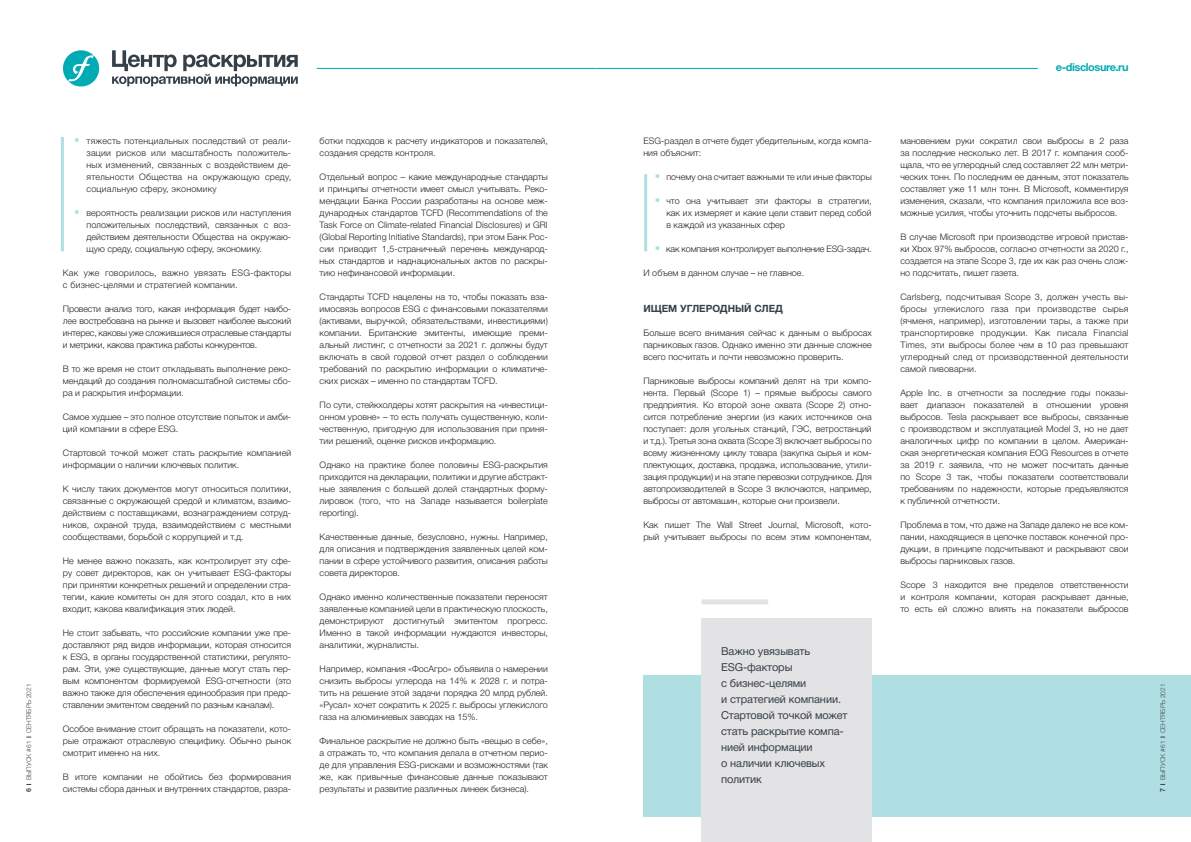
<style>
.page{position:relative;width:1191px;height:842px;background:#fff}
.page>*{position:absolute;margin:0;border:0;box-sizing:border-box;transform-origin:0 0}
.t1{font:11px/16px "Helvetica Neue Cyr";letter-spacing:-.01em;color:#353f48}
.t2{font:700 11px "Helvetica Neue Cyr";letter-spacing:-.04em;color:#00abb3}
.t3{font:700 10px "Helvetica Neue Cyr";color:#353f48}
.t4{font:300 9px/12px "Helvetica Neue Cyr";color:#231f20;text-align:justify}
.t5{font:300 9px/12px "Helvetica Neue Cyr";letter-spacing:.02em;color:#231f20}
.t6{font:300 9px "Helvetica Neue Cyr";letter-spacing:-.02em;color:#231f20}
.t7{font:300 6.5px "Helvetica Neue Cyr";color:#414952}
.s1{font-weight:700;font-size:11px;color:#afdfe3}
.s2{font-weight:700;font-size:7px}
.s3{color:#353f48}
</style>
<div class="page">
<div style="left:63px;top:50px;width:36px;height:37px;background:#00abb3;border-radius:50%"></div>
<svg style="left:112px;top:50px;width:186px;height:36px"></svg>
<svg style="left:68px;top:55px;width:26px;height:27px"></svg>
<hr style="left:317px;top:68px;width:278px;height:1px;background:#00abb3">
<hr style="left:595px;top:68px;width:442px;height:1px;background:#00abb3">
<div style="left:643px;top:675px;width:548px;height:141px;background:#afdfe3"></div>
<div style="left:701px;top:619px;width:170px;height:223px;background:#e3e2e4"></div>
<hr style="left:61px;top:137px;width:3px;height:114px;background:#afdfe3">
<hr style="left:644px;top:174px;width:3px;height:77px;background:#afdfe3">
<div style="left:701px;top:599px;width:67px;height:5px;background:#e3e2e4"></div>
<p class="t2" style="left:1056px;top:61px;width:74px">e-disclosure.ru</p>
<p class="t4" style="left:320px;top:135px;width:230px">ботки подходов к расчету индикаторов и показателей, создания средств контроля.</p>
<p class="t4" style="left:320px;top:171px;width:230px">Отдельный вопрос – какие международные стандарты и принципы отчетности имеет смысл учитывать. Реко&shy;мендации Банка России разработаны на основе меж&shy;дународных стандартов TCFD (Recommendations of the Task Force on Climate-related Financial Disclosures) и GRI (Global Reporting Initiative Standards), при этом Банк Рос&shy;сии приводит 1,5-страничный перечень международ&shy;ных стандартов и наднациональных актов по раскры&shy;тию нефинансовой информации.</p>
<p class="t4" style="left:320px;top:291px;width:230px">Стандарты TCFD нацелены на то, чтобы показать вза&shy;имосвязь вопросов ESG с финансовыми показателями (активами, выручкой, обязательствами, инвестициями) компании. Британские эмитенты, имеющие преми&shy;альный листинг, с отчетности за 2021 г. должны будут включать в свой годовой отчет раздел о соблюдении требований по раскрытию информации о климатиче&shy;ских рисках – именно по стандартам TCFD.</p>
<p class="t4" style="left:320px;top:399px;width:230px">По сути, стейкхолдеры хотят раскрытия на «инвестици&shy;онном уровне» – то есть получать существенную, коли&shy;чественную, пригодную для использования при приня&shy;тии решений, оценке рисков информацию.</p>
<p class="t4" style="left:320px;top:459px;width:230px">Однако на практике более половины ESG-раскрытия приходится на декларации, политики и другие абстракт&shy;ные заявления с большей долей стандартных форму&shy;лировок (того, что на Западе называется boilerplate reporting).</p>
<p class="t4" style="left:320px;top:531px;width:230px">Качественные данные, безусловно, нужны. Например, для описания и подтверждения заявленных целей ком&shy;пании в сфере устойчивого развития, описания работы совета директоров.</p>
<p class="t4" style="left:320px;top:591px;width:230px">Однако именно количественные показатели переносят заявленные компанией цели в практическую плоскость, демонстрируют достигнутый эмитентом прогресс.<br>Именно в такой информации нуждаются инвесторы, аналитики, журналисты.</p>
<p class="t4" style="left:320px;top:663px;width:230px">Например, компания «ФосАгро» объявила о намерении снизить выбросы углерода на 14% к 2028 г. и потра&shy;тить на решение этой задачи порядка 20 млрд рублей. «Русал» хочет сократить к 2025 г. выбросы углекислого газа на алюминиевых заводах на 15%.</p>
<p class="t4" style="left:320px;top:735px;width:230px">Финальное раскрытие не должно быть «вещью в себе», а отражать то, что компания делала в отчетном перио&shy;де для управления ESG-рисками и возможностями (так же, как привычные финансовые данные показывают результаты и развитие различных линеек бизнеса).</p>
<p class="t4" style="left:643px;top:135px;width:230px">ESG-раздел в отчете будет убедительным, когда компа&shy;ния объяснит:</p>
<p class="t4" style="left:655px;top:171px;width:218px"><span class="s1">•</span> почему она считает важными те или иные факторы</p>
<p class="t4" style="left:666px;top:195px;width:207px;text-indent:-12px"><span class="s1">•</span> что она учитывает эти факторы в стратегии, как их измеряет и какие цели ставит перед собой в каждой из указанных сфер</p>
<p class="t6" style="left:655px;top:244px;width:218px"><span class="s1">•</span> как компания контролирует выполнение ESG-задач.</p>
<p class="t4" style="left:643px;top:267px;width:162px">И объем в данном случае – не главное.</p>
<p class="t3" style="left:643px;top:303px;width:141px">ИЩЕМ УГЛЕРОДНЫЙ СЛЕД</p>
<p class="t4" style="left:643px;top:327px;width:230px">Больше всего внимания сейчас к данным о выбросах парниковых газов. Однако именно эти данные сложнее всего посчитать и почти невозможно проверить.</p>
<p class="t4" style="left:643px;top:375px;width:230px">Парниковые выбросы компаний делят на три компо&shy;нента. Первый (Scope 1) – прямые выбросы самого предприятия. Ко второй зоне охвата (Scope 2) отно&shy;сится потребление энергии (из каких источников она поступает: доля угольных станций, ГЭС, ветростанций и т.д.). Третья зона охвата (Scope 3) включает выбросы по всему жизненному циклу товара (закупка сырья и ком&shy;плектующих, доставка, продажа, использование, утили&shy;зация продукции) и на этапе перевозки сотрудников. Для автопроизводителей в Scope 3 включаются, например, выбросы от автомашин, которые они произвели.</p>
<p class="t4" style="left:643px;top:519px;width:230px">Как пишет The Wall Street Journal, Microsoft, кото&shy;рый учитывает выбросы по всем этим компонентам,</p>
<p class="t4" style="left:900px;top:135px;width:230px">мановением руки сократил свои выбросы в 2 раза за последние несколько лет. В 2017 г. компания сооб&shy;щала, что ее углеродный след составляет 22 млн метри&shy;ческих тонн. По последним ее данным, этот показатель составляет уже 11 млн тонн. В Microsoft, комментируя изменения, сказали, что компания приложила все воз&shy;можные усилия, чтобы уточнить подсчеты выбросов.</p>
<p class="t4" style="left:900px;top:231px;width:230px">В случае Microsoft при производстве игровой пристав&shy;ки Xbox 97% выбросов, согласно отчетности за 2020 г., создается на этапе Scope 3, где их как раз очень слож&shy;но подсчитать, пишет газета.</p>
<p class="t4" style="left:900px;top:291px;width:230px">Carlsberg, подсчитывая Scope 3, должен учесть вы&shy;бросы углекислого газа при производстве сырья (ячменя, например), изготовлении тары, а также при транспортировке продукции. Как писала Financial Times, эти выбросы более чем в 10 раз превышают углеродный след от производственной деятельности самой пивоварни.</p>
<p class="t4" style="left:900px;top:387px;width:230px">Apple Inc. в отчетности за последние годы показы&shy;вает диапазон показателей в отношении уровня выбросов. Tesla раскрывает все выбросы, связанные с производством и эксплуатацией Model 3, но не дает аналогичных цифр по компании в целом. Американ&shy;ская энергетическая компания EOG Resources в отчете за 2019 г. заявила, что не может посчитать данные по Scope 3 так, чтобы показатели соответствовали требованиям по надежности, которые предъявляются к публичной отчетности.</p>
<p class="t4" style="left:900px;top:519px;width:230px">Проблема в том, что даже на Западе далеко не все ком&shy;пании, находящиеся в цепочке поставок конечной про&shy;дукции, в принципе подсчитывают и раскрывают свои выбросы парниковых газов.</p>
<p class="t4" style="left:900px;top:579px;width:230px">Scope 3 находится вне пределов ответственности и контроля компании, которая раскрывает данные, то есть ей сложно влиять на показатели выбросов</p>
<p class="t4" style="left:87px;top:135px;width:206px;text-indent:-12px"><span class="s1">•</span> тяжесть потенциальных последствий от реали&shy;зации рисков или масштабность положитель&shy;ных изменений, связанных с воздействием де&shy;ятельности Общества на окружающую среду, социальную сферу, экономику</p>
<p class="t4" style="left:87px;top:207px;width:206px;text-indent:-12px"><span class="s1">•</span> вероятность реализации рисков или наступления положительных последствий, связанных с воз&shy;действием деятельности Общества на окружаю&shy;щую среду, социальную сферу, экономику.</p>
<p class="t5" style="left:63px;top:267px;width:230px">Как уже говорилось, важно увязать ESG-факторы с бизнес-целями и стратегией компании.</p>
<p class="t4" style="left:63px;top:303px;width:230px">Провести анализ того, какая информация будет наибо&shy;лее востребована на рынке и вызовет наиболее высокий интерес, каковы уже сложившиеся отраслевые стандарты и метрики, какова практика работы конкурентов.</p>
<p class="t4" style="left:63px;top:363px;width:230px">В то же время не стоит откладывать выполнение реко&shy;мендаций до создания полномасштабной системы сбо&shy;ра и раскрытия информации.</p>
<p class="t4" style="left:63px;top:411px;width:230px">Самое худшее – это полное отсутствие попыток и амби&shy;ций компании в сфере ESG.</p>
<p class="t4" style="left:63px;top:447px;width:230px">Стартовой точкой может стать раскрытие компанией информации о наличии ключевых политик.</p>
<p class="t4" style="left:63px;top:483px;width:230px">К числу таких документов могут относиться политики, связанные с окружающей средой и климатом, взаимо&shy;действием с поставщиками, вознаграждением сотруд&shy;ников, охраной труда, взаимодействием с местными сообществами, борьбой с коррупцией и т.д.</p>
<p class="t4" style="left:63px;top:555px;width:230px">Не менее важно показать, как контролирует эту сфе&shy;ру совет директоров, как он учитывает ESG-факторы при принятии конкретных решений и определении стра&shy;тегии, какие комитеты он для этого создал, кто в них входит, какова квалификация этих людей.</p>
<p class="t4" style="left:63px;top:627px;width:230px">Не стоит забывать, что российские компании уже пре&shy;доставляют ряд видов информации, которая относится к ESG, в органы государственной статистики, регулято&shy;рам. Эти, уже существующие, данные могут стать пер&shy;вым компонентом формируемой ESG-отчетности (это важно также для обеспечения единообразия при предо&shy;ставлении эмитентом сведений по разным каналам).</p>
<p class="t4" style="left:63px;top:723px;width:230px">Особое внимание стоит обращать на показатели, кото&shy;рые отражают отраслевую специфику. Обычно рынок смотрит именно на них.</p>
<p class="t4" style="left:63px;top:771px;width:230px">В итоге компании не обойтись без формирования системы сбора данных и внутренних стандартов, разра-</p>
<p class="t1" style="left:721px;top:643px;width:128px">Важно увязывать<br>ESG-факторы<br>с бизнес-целями<br>и стратегией компании.<br>Стартовой точкой может стать раскрытие компа&shy;нией информации<br>о наличии ключевых политик</p>
<p class="t7" style="left:25px;top:792px;width:110px;rotate:-90deg"><span class="s2">6</span> ВЫПУСК #61 СЕНТЯБР<span class="s3">Ь</span> 2021</p>
<p class="t7" style="left:1159px;top:782px;width:98px;rotate:-90deg">ВЫПУСК #61 СЕНТЯБР<span class="s3">Ь</span> 2021</p>
<p class="t7" style="left:1159px;top:792px;width:110px;rotate:-90deg"><span class="s2">7</span> ВЫПУСК #61 СЕНТЯБР<span class="s3">Ь</span> 2021</p>
</div>
